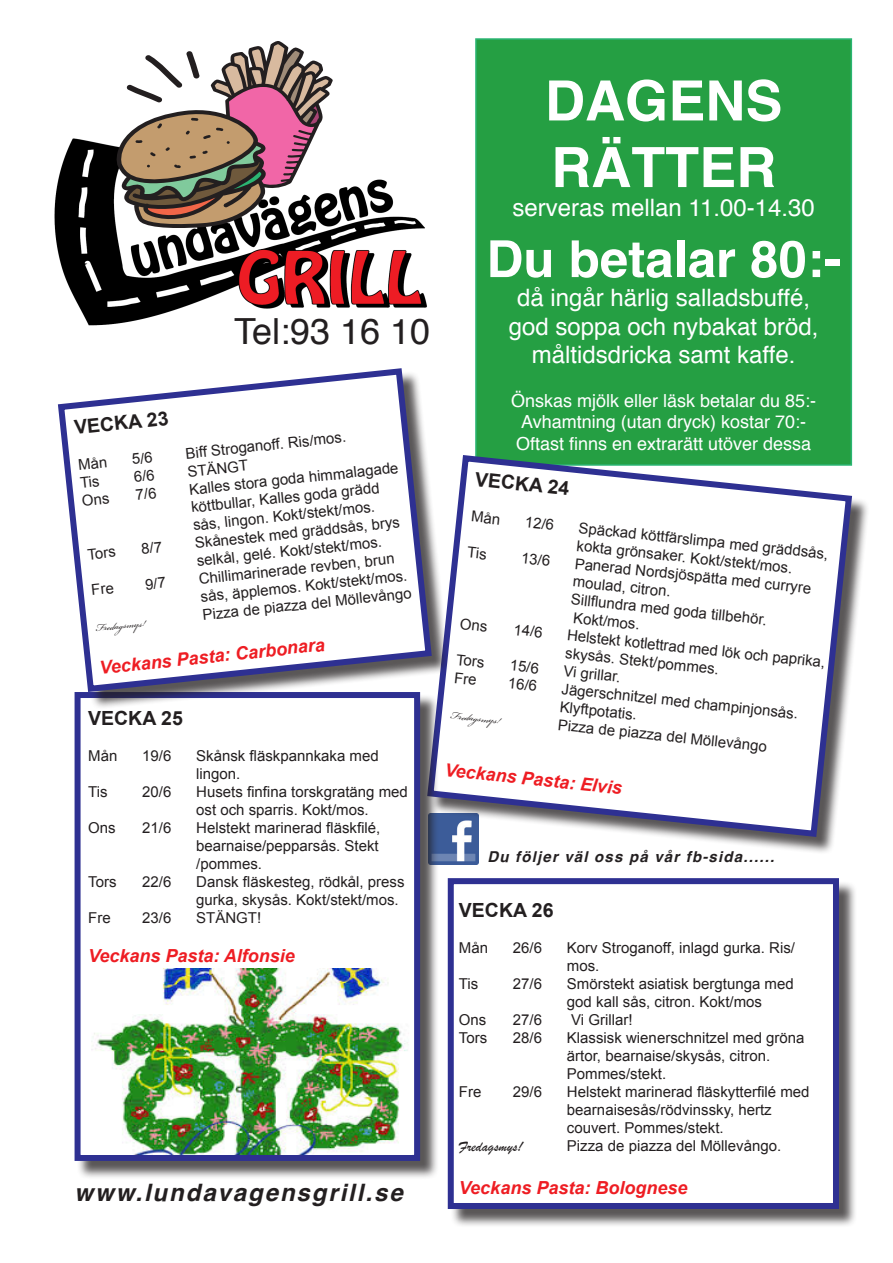
<style>
.page{position:relative;width:893px;height:1263px;background:#fff}
.page>*{position:absolute;margin:0;border:0;box-sizing:border-box;transform-origin:0 0}
.t1{font:700 55.5px/66.6px "Helvetica";color:#fff}
.t2{font:700 51px "Helvetica";color:#fff}
.t3{font:36px "Helvetica";color:#231f20}
.t4{font:24px "Helvetica";color:#fff}
.t5{font:italic 700 24px "Helvetica";letter-spacing:.08em;color:#231f20}
.t6{font:700 19.5px "Arial";color:#231f20}
.t7{font:18px "Helvetica";color:#fff}
.t8{font:italic 700 18px "Arial";color:#ee1d23}
.t9{font:15px/18px "Arial";color:#231f20}
.t10{font:italic 700 15px "Helvetica";letter-spacing:.08em;color:#231f20}
.t11{font:15px "Bickham Script Pro";color:#231f20}
.t12{font:15px "Brush Script";color:#231f20}
</style>
<div class="page">
<img style="left:54px;top:138px;width:373px;height:188px">
<div style="left:476px;top:39px;width:375px;height:426px;background:#259f43"></div>
<div style="left:475px;top:38px;width:377px;height:428px;border:2px solid #2bb572"></div>
<svg style="left:115px;top:41px;width:218px;height:189px"></svg>
<img style="left:439px;top:855px;width:40px;height:9px">
<div style="left:430px;top:458px;width:440px;height:397px;background:#231f20;opacity:.75"></div>
<svg style="left:439px;top:452px;width:416px;height:388px"></svg>
<div style="left:77px;top:694px;width:362px;height:485px;background:#231f20;opacity:.75"></div>
<div style="left:78px;top:695px;width:339px;height:463px;background:#fff"></div>
<div style="left:75px;top:692px;width:345px;height:469px;border:6px solid #2e3092"></div>
<div style="left:450px;top:880px;width:407px;height:347px;background:#231f20;opacity:.75"></div>
<div style="left:448px;top:878px;width:391px;height:331px;background:#fff;border:6px solid #2e3092"></div>
<div style="left:61px;top:371px;width:389px;height:339px;background:#231f20;opacity:.75"></div>
<svg style="left:57px;top:368px;width:378px;height:327px"></svg>
<img style="left:91px;top:968px;width:317px;height:186px">
<svg style="left:472px;top:511px;width:28px;height:13px"></svg>
<svg style="left:467px;top:546px;width:20px;height:13px"></svg>
<svg style="left:460px;top:618px;width:27px;height:14px"></svg>
<svg style="left:455px;top:672px;width:21px;height:13px"></svg>
<svg style="left:79px;top:457px;width:28px;height:13px"></svg>
<svg style="left:80px;top:476px;width:19px;height:12px"></svg>
<svg style="left:82px;top:494px;width:27px;height:12px"></svg>
<svg style="left:132px;top:451px;width:24px;height:49px"></svg>
<svg style="left:141px;top:541px;width:21px;height:13px"></svg>
<svg style="left:92px;top:584px;width:22px;height:11px"></svg>
<svg style="left:145px;top:577px;width:21px;height:13px"></svg>
<p class="t3" style="left:234px;top:303px;width:198px">Tel:93 16 10</p>
<p class="t6" style="left:73px;top:415px;width:96px;rotate:-6deg">VECKA 23</p>
<p class="t9" style="left:185px;top:445px;width:163px;rotate:-6deg">Biff Stroganoff. Ris/mos.</p>
<p class="t9" style="left:187px;top:463px;width:62px;rotate:-6deg">STÄNGT</p>
<p class="t9" style="left:188px;top:480px;width:212px;rotate:-6deg">Kalles stora goda himmalagade köttbullar, Kalles goda grädd sås, lingon. Kokt/stekt/mos.</p>
<p class="t9" style="left:194px;top:534px;width:207px;rotate:-6deg">Skånestek med gräddsås, brys selkål, gelé. Kokt/stekt/mos.</p>
<p class="t9" style="left:87px;top:545px;width:30px;rotate:-6deg">Tors</p>
<p class="t9" style="left:198px;top:570px;width:209px;rotate:-6deg">Chillimarinerade revben, brun sås, äpplemos. Kokt/stekt/mos.</p>
<p class="t9" style="left:202px;top:606px;width:212px;rotate:-6deg">Pizza de piazza del Möllevångo</p>
<p class="t8" style="left:98px;top:656px;width:228px;rotate:-6deg">Veckans Pasta: Carbonara</p>
<p class="t11" style="left:94px;top:617px;width:52px;rotate:-6deg">Fredagsmys!</p>
<p class="t6" style="left:88px;top:705px;width:96px">VECKA 25</p>
<p class="t9" style="left:88px;top:746px;width:31px">Mån</p>
<p class="t9" style="left:142px;top:746px;width:31px">19/6</p>
<p class="t9" style="left:196px;top:746px;width:184px">Skånsk fläskpannkaka med lingon.</p>
<p class="t9" style="left:88px;top:782px;width:21px">Tis</p>
<p class="t9" style="left:142px;top:782px;width:31px">20/6</p>
<p class="t9" style="left:196px;top:782px;width:213px">Husets finfina torskgratäng med ost och sparris. Kokt/mos.</p>
<p class="t9" style="left:88px;top:818px;width:29px">Ons</p>
<p class="t9" style="left:142px;top:818px;width:31px">21/6</p>
<p class="t9" style="left:196px;top:818px;width:186px">Helstekt marinerad fläskfilé, bearnaise/pepparsås. Stekt</p>
<p class="t9" style="left:196px;top:854px;width:67px">/pommes.</p>
<p class="t9" style="left:88px;top:872px;width:30px">Tors</p>
<p class="t9" style="left:142px;top:872px;width:31px">22/6</p>
<p class="t9" style="left:196px;top:872px;width:210px">Dansk fläskesteg, rödkål, press gurka, skysås. Kokt/stekt/mos.</p>
<p class="t9" style="left:88px;top:908px;width:24px">Fre</p>
<p class="t9" style="left:142px;top:908px;width:31px">23/6</p>
<p class="t9" style="left:196px;top:908px;width:67px">STÄNGT!</p>
<p class="t8" style="left:88px;top:944px;width:208px">Veckans Pasta: Alfonsie</p>
<p class="t5" style="left:75px;top:1173px;width:330px">www.lundavagensgrill.se</p>
<p class="t1" style="left:545px;top:68px;width:239px">DAGENS<br>RÄTTER</p>
<p class="t4" style="left:512px;top:189px;width:304px">serveras mellan 11.00-14.30</p>
<p class="t2" style="left:486px;top:218px;width:356px">Du betalar 80:-</p>
<p class="t4" style="left:517px;top:279px;width:295px">då ingår härlig salladsbuffé,</p>
<p class="t4" style="left:509px;top:308px;width:311px">god soppa och nybakat bröd,</p>
<p class="t4" style="left:532px;top:337px;width:265px">måltidsdricka samt kaffe.</p>
<p class="t7" style="left:511px;top:386px;width:307px">Önskas mjölk eller läsk betalar du 85:-</p>
<p class="t7" style="left:521px;top:408px;width:286px">Avhamtning (utan dryck) kostar 70:-</p>
<p class="t7" style="left:516px;top:430px;width:297px">Oftast finns en extrarätt utöver dessa</p>
<p class="t6" style="left:477px;top:466px;width:96px;rotate:6deg">VECKA 24</p>
<p class="t9" style="left:526px;top:513px;width:31px;rotate:6deg">12/6</p>
<p class="t9" style="left:580px;top:519px;width:252px;rotate:6deg">Späckad köttfärslimpa med gräddsås, kokta grönsaker. Kokt/stekt/mos.</p>
<p class="t9" style="left:522px;top:549px;width:31px;rotate:6deg">13/6</p>
<p class="t9" style="left:576px;top:554px;width:239px;rotate:6deg">Panerad Nordsjöspätta med curryre moulad, citron.</p>
<p class="t9" style="left:572px;top:590px;width:198px;rotate:6deg">Sillfl undra med goda tillbehör.</p>
<p class="t9" style="left:574px;top:609px;width:68px;rotate:6deg">Kokt/mos.</p>
<p class="t9" style="left:515px;top:620px;width:31px;rotate:6deg">14/6</p>
<p class="t9" style="left:568px;top:626px;width:261px;rotate:6deg">Helstekt kotlettrad med lök och paprika, skysås. Stekt/pommes.</p>
<p class="t9" style="left:457px;top:651px;width:30px;rotate:6deg">Tors</p>
<p class="t9" style="left:511px;top:656px;width:31px;rotate:6deg">15/6</p>
<p class="t9" style="left:565px;top:662px;width:59px;rotate:6deg">Vi grillar.</p>
<p class="t9" style="left:509px;top:674px;width:31px;rotate:6deg">16/6</p>
<p class="t9" style="left:563px;top:680px;width:239px;rotate:6deg">Jägerschnitzel med champinjonsås.<br>Klyftpotatis.</p>
<p class="t11" style="left:451px;top:704px;width:52px;rotate:6deg">Fredagsmys!</p>
<p class="t9" style="left:559px;top:716px;width:212px;rotate:6deg">Pizza de piazza del Möllevångo</p>
<p class="t8" style="left:446px;top:758px;width:180px;rotate:6deg">Veckans Pasta: Elvis</p>
<p class="t10" style="left:487px;top:844px;width:288px">Du följer väl oss på vår fb-sida......</p>
<p class="t6" style="left:459px;top:897px;width:96px">VECKA 26</p>
<p class="t9" style="left:459px;top:938px;width:31px">Mån</p>
<p class="t9" style="left:513px;top:938px;width:31px">26/6</p>
<p class="t9" style="left:567px;top:938px;width:230px">Korv Stroganoff, inlagd gurka. Ris/ mos.</p>
<p class="t9" style="left:459px;top:974px;width:21px">Tis</p>
<p class="t9" style="left:513px;top:974px;width:31px">27/6</p>
<p class="t9" style="left:567px;top:974px;width:228px">Smörstekt asiatisk bergtunga med god kall sås, citron. Kokt/mos</p>
<p class="t9" style="left:459px;top:1010px;width:29px">Ons</p>
<p class="t9" style="left:513px;top:1010px;width:31px">27/6</p>
<p class="t9" style="left:571px;top:1010px;width:63px">Vi Grillar!</p>
<p class="t9" style="left:459px;top:1028px;width:30px">Tors</p>
<p class="t9" style="left:513px;top:1028px;width:31px">28/6</p>
<p class="t9" style="left:567px;top:1028px;width:239px">Klassisk wienerschnitzel med gröna ärtor, bearnaise/skysås, citron.</p>
<p class="t9" style="left:567px;top:1064px;width:101px">Pommes/stekt.</p>
<p class="t9" style="left:459px;top:1082px;width:24px">Fre</p>
<p class="t9" style="left:513px;top:1082px;width:31px">29/6</p>
<p class="t9" style="left:567px;top:1082px;width:244px">Helstekt marinerad fläskytterfilé med bearnaisesås/rödvinssky, hertz</p>
<p class="t9" style="left:567px;top:1118px;width:158px">couvert. Pommes/stekt.</p>
<p class="t12" style="left:459px;top:1137px;width:65px">Fredagsmys!</p>
<p class="t9" style="left:567px;top:1136px;width:216px">Pizza de piazza del Möllevångo.</p>
<p class="t8" style="left:459px;top:1176px;width:230px">Veckans Pasta: Bolognese</p>
</div>
